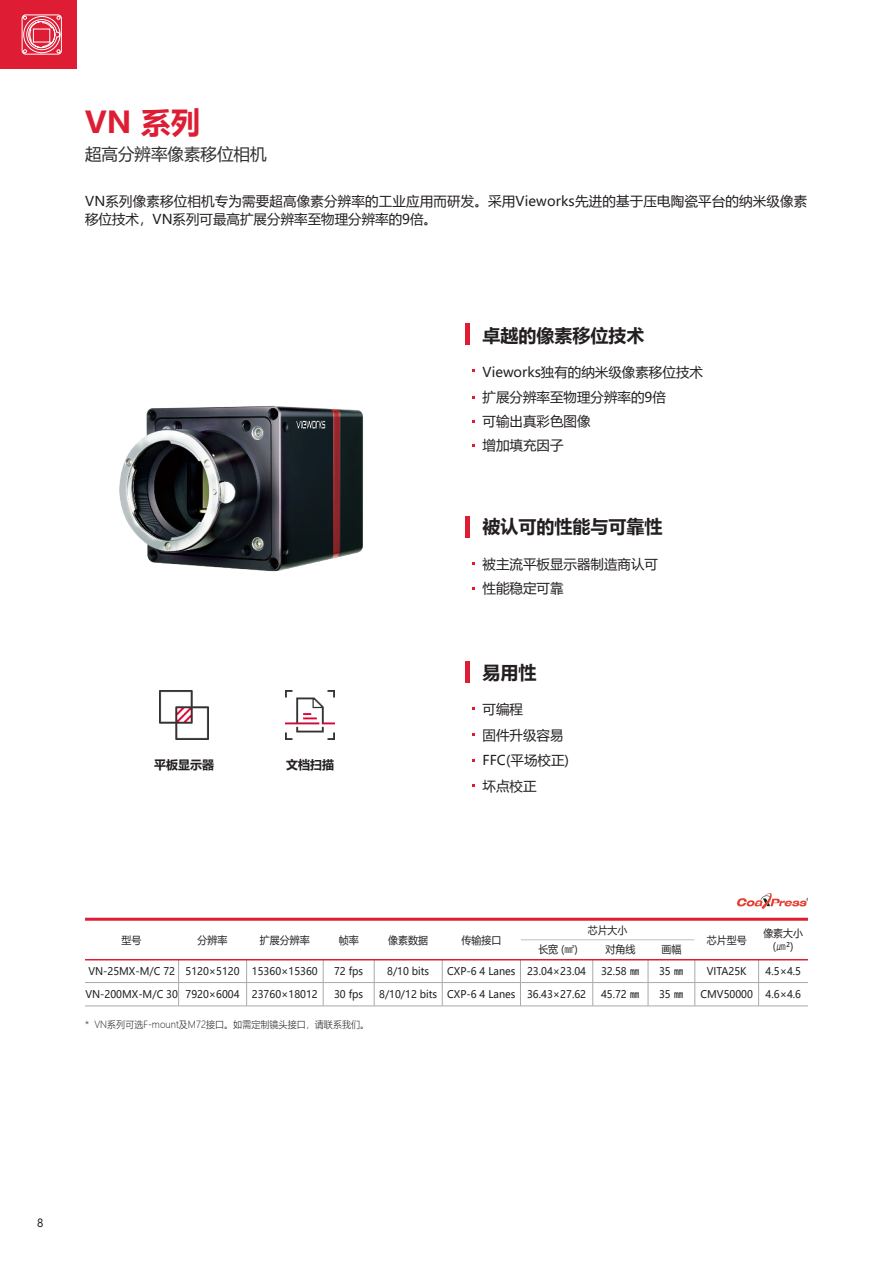
<style>
.page{position:relative;width:893px;height:1263px;background:#fff}
.page>*{position:absolute;margin:0;border:0;box-sizing:border-box;transform-origin:0 0}
.Series_Title1_even{font:700 30px "Microsoft Ya Hei";color:#de1d34}
.Series_Bullet1{font:700 18px "Microsoft Ya Hei";color:#231f20}
.Series_Title2_even{font:16.5px "Microsoft Ya Hei";color:#312f30}
.Series_Bullet1-2{font:13.5px "Microsoft Ya Hei";color:#231f20}
.Series_Body{font:13.5px/18px "Microsoft Ya Hei";letter-spacing:.01em;color:#231f20}
.Series_Bullet1-3{font:700 12px "Microsoft Ya Hei";color:#231f20}
.t1{font:11.25px "Microsoft Ya Hei";color:#231f20;scale:.95 1}
.Series_Table_Body{font:10.5px "Microsoft Ya Hei";color:#231f20;scale:.95 1}
.Series_Table_Header{font:10.5px/13.4px "Microsoft Ya Hei";color:#231f20;text-align:center;scale:.95 1}
.annotation{font:300 9.75px "Microsoft Ya Hei";color:#231f20;scale:.93 1}
.s1{font-family:"Vieworks M"}
</style>
<div class="page">
<div style="left:0;top:0;width:76px;height:69px;background:#de1d34"></div>
<svg style="left:21px;top:14px;width:41px;height:41px"></svg>
<img style="left:737px;top:894px;width:71px;height:15px">
<img style="left:119px;top:405px;width:244px;height:167px">
<hr style="left:466px;top:516px;width:4px;height:21px;background:#de1d34">
<hr style="left:466px;top:324px;width:4px;height:21px;background:#de1d34">
<hr style="left:466px;top:661px;width:4px;height:22px;background:#de1d34">
<img style="left:160px;top:691px;width:49px;height:49px">
<img style="left:286px;top:691px;width:49px;height:49px">
<hr style="left:85px;top:1006px;width:94px;height:1px;background:#a8a9ad">
<hr style="left:179px;top:1006px;width:68px;height:1px;background:#a8a9ad">
<hr style="left:247px;top:1006px;width:76px;height:1px;background:#a8a9ad">
<hr style="left:323px;top:1006px;width:51px;height:1px;background:#a8a9ad">
<hr style="left:374px;top:1006px;width:68px;height:1px;background:#a8a9ad">
<hr style="left:442px;top:1006px;width:78px;height:1px;background:#a8a9ad">
<hr style="left:520px;top:1006px;width:73px;height:1px;background:#a8a9ad">
<hr style="left:593px;top:1006px;width:55px;height:1px;background:#a8a9ad">
<hr style="left:648px;top:1006px;width:47px;height:1px;background:#a8a9ad">
<hr style="left:695px;top:1006px;width:64px;height:1px;background:#a8a9ad">
<hr style="left:759px;top:1006px;width:49px;height:1px;background:#a8a9ad">
<svg style="left:85px;top:939px;width:723px;height:67px"></svg>
<hr style="left:520px;top:958px;width:73px;height:1px;background:#fff">
<hr style="left:593px;top:958px;width:55px;height:1px;background:#fff">
<hr style="left:648px;top:958px;width:47px;height:1px;background:#fff">
<hr style="left:521px;top:939px;width:72px;height:1px;background:#bebfc2">
<hr style="left:593px;top:939px;width:55px;height:1px;background:#bebfc2">
<hr style="left:648px;top:939px;width:46px;height:1px;background:#bebfc2">
<hr style="left:85px;top:918px;width:723px;height:3px;background:#de1d34">
<hr style="left:85px;top:959px;width:723px;height:1px;background:#de1d34">
<p class="Series_Title1_even" style="left:85px;top:101px;width:117px">VN 系列</p>
<p class="Series_Title2_even" style="left:85px;top:143px;width:183px">超高分辨率像素移位相机</p>
<p class="Series_Body" style="left:85px;top:191px;width:724px">VN系列像素移位相机专为需要超高像素分辨率的工业应用而研发。采用Vieworks先进的基于压电陶瓷平台的纳米级像素移位技术，VN系列可最高扩展分辨率至物理分辨率的9倍。</p>
<p class="Series_Bullet1" style="left:483px;top:323px;width:163px">卓越的像素移位技术</p>
<p class="Series_Bullet1-2" style="left:483px;top:363px;width:222px">Vieworks独有的纳米级像素移位技术</p>
<p class="Series_Bullet1-2" style="left:483px;top:388px;width:185px">扩展分辨率至物理分辨率的9倍</p>
<p class="Series_Bullet1-2" style="left:483px;top:412px;width:109px">可输出真彩色图像</p>
<p class="Series_Bullet1-2" style="left:483px;top:436px;width:82px">增加填充因子</p>
<p class="Series_Bullet1-3" style="left:154px;top:757px;width:61px">平板显示器</p>
<p class="Series_Bullet1-3" style="left:286px;top:757px;width:49px">文档扫描</p>
<p class="Series_Bullet1" style="left:483px;top:514px;width:181px">被认可的性能与可靠性</p>
<p class="Series_Bullet1-2" style="left:483px;top:555px;width:177px">被主流平板显示器制造商认可</p>
<p class="Series_Bullet1-2" style="left:483px;top:579px;width:82px">性能稳定可靠</p>
<p class="Series_Bullet1" style="left:483px;top:659px;width:55px">易用性</p>
<p class="Series_Bullet1-2" style="left:483px;top:700px;width:42px">可编程</p>
<p class="Series_Bullet1-2" style="left:483px;top:725px;width:82px">固件升级容易</p>
<p class="Series_Bullet1-2" style="left:483px;top:751px;width:88px">FFC(平场校正)</p>
<p class="Series_Bullet1-2" style="left:483px;top:777px;width:55px">坏点校正</p>
<p class="Series_Table_Header" style="left:122px;top:933px;width:22px">型号</p>
<p class="Series_Table_Header" style="left:198px;top:933px;width:33px">分辨率</p>
<p class="Series_Table_Header" style="left:260px;top:933px;width:54px">扩展分辨率</p>
<p class="Series_Table_Header" style="left:339px;top:933px;width:23px">帧率</p>
<p class="Series_Table_Header" style="left:388px;top:933px;width:44px">像素数据</p>
<p class="Series_Table_Header" style="left:461px;top:933px;width:44px">传输接口</p>
<p class="Series_Table_Header" style="left:588px;top:923px;width:44px">芯片大小</p>
<p class="Series_Table_Header" style="left:538px;top:942px;width:43px">长宽 (<span class="s1">㎟</span>)</p>
<p class="Series_Table_Header" style="left:605px;top:942px;width:33px">对角线</p>
<p class="Series_Table_Header" style="left:661px;top:942px;width:22px">画幅</p>
<p class="Series_Table_Header" style="left:707px;top:933px;width:44px">芯片型号</p>
<p class="Series_Table_Header" style="left:763px;top:926px;width:44px">像素大小(<span class="s1">㎛</span>²)</p>
<p class="Series_Table_Body" style="left:88px;top:964px;width:93px">VN-25MX-M/C 72</p>
<p class="Series_Table_Body" style="left:186px;top:964px;width:59px">5120×5120</p>
<p class="Series_Table_Body" style="left:252px;top:964px;width:71px">15360×15360</p>
<p class="Series_Table_Body" style="left:334px;top:964px;width:32px">72 fps</p>
<p class="Series_Table_Body" style="left:387px;top:964px;width:46px">8/10 bits</p>
<p class="Series_Table_Body" style="left:447px;top:964px;width:73px">CXP-6 4 Lanes</p>
<p class="Series_Table_Body" style="left:527px;top:964px;width:64px">23.04×23.04</p>
<p class="Series_Table_Body" style="left:601px;top:964px;width:42px">32.58 ㎜</p>
<p class="Series_Table_Body" style="left:659px;top:964px;width:27px">35 ㎜</p>
<p class="Series_Table_Body" style="left:707px;top:964px;width:43px">VITA25K</p>
<p class="Series_Table_Body" style="left:766px;top:964px;width:39px">4.5×4.5</p>
<p class="Series_Table_Body" style="left:85px;top:987px;width:99px">VN-200MX-M/C 30</p>
<p class="Series_Table_Body" style="left:186px;top:987px;width:59px">7920×6004</p>
<p class="Series_Table_Body" style="left:252px;top:987px;width:71px">23760×18012</p>
<p class="Series_Table_Body" style="left:334px;top:987px;width:32px">30 fps</p>
<p class="Series_Table_Body" style="left:379px;top:987px;width:63px">8/10/12 bits</p>
<p class="Series_Table_Body" style="left:447px;top:987px;width:73px">CXP-6 4 Lanes</p>
<p class="Series_Table_Body" style="left:527px;top:987px;width:64px">36.43×27.62</p>
<p class="Series_Table_Body" style="left:601px;top:987px;width:42px">45.72 ㎜</p>
<p class="Series_Table_Body" style="left:659px;top:987px;width:27px">35 ㎜</p>
<p class="Series_Table_Body" style="left:700px;top:987px;width:57px">CMV50000</p>
<p class="Series_Table_Body" style="left:766px;top:987px;width:39px">4.6×4.6</p>
<p class="annotation" style="left:85px;top:1018px;width:307px">* VN系列可选F-mount及M72接口。如需定制镜头接口，请联系我们。</p>
<p class="t1" style="left:37px;top:1215px;width:8px">8</p>
</div>
